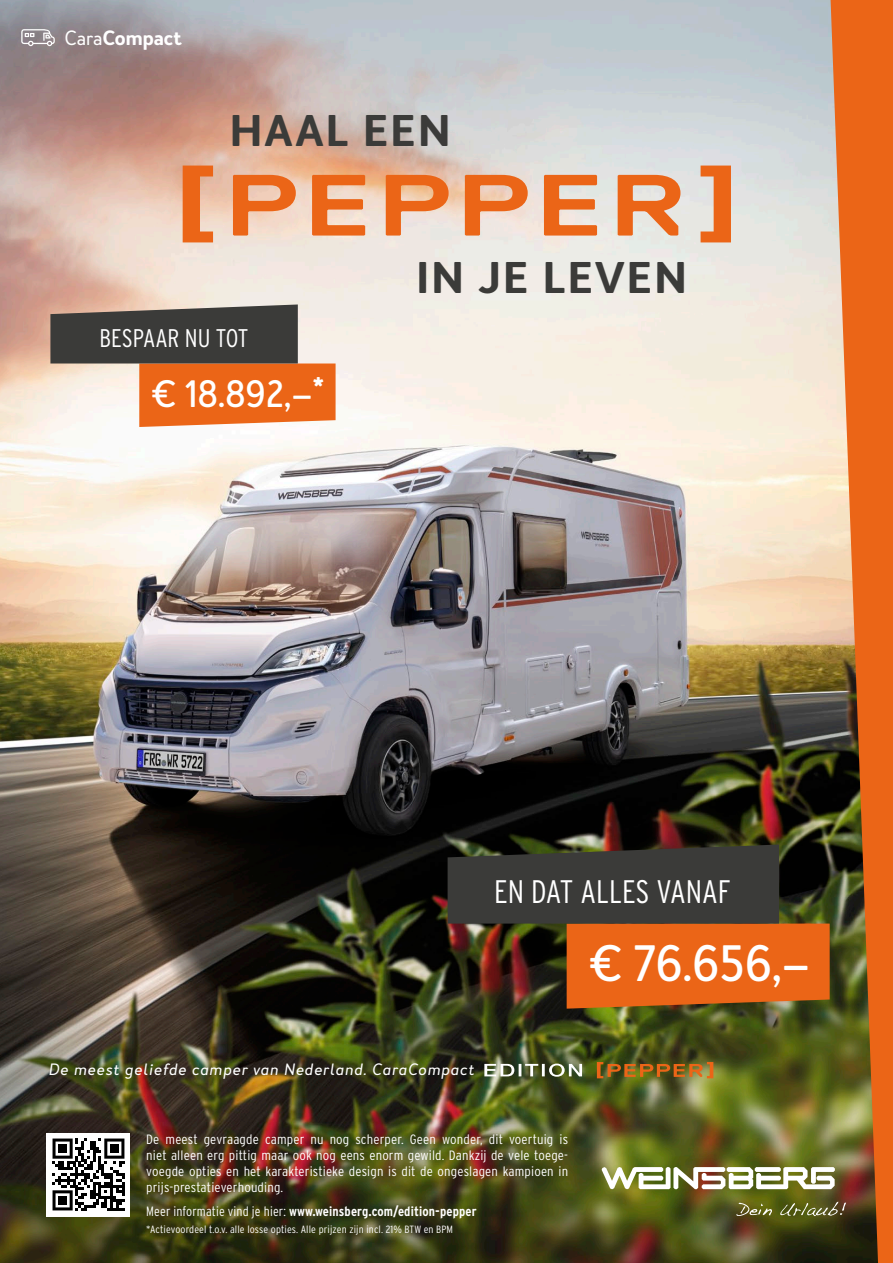
<style>
.page{position:relative;width:893px;height:1263px;background:#fff}
.page>*{position:absolute;margin:0;border:0;box-sizing:border-box;transform-origin:0 0}
.t1{font:500 47.7px "Merlo Neue";color:#fff}
.t2{font:600 41.4px "Merlo Neue";letter-spacing:.05em;color:#3b3b39;scale:1.07 1}
.t3{font:500 35.55px "Merlo Neue";color:#fff}
.t4{font:300 condensed 32.55px "Interstate";color:#fff}
.t5{font:300 condensed 25.5px "Interstate";color:#fff}
.t6{font:600 19.2px "Merlo Neue";color:#fff}
.t7{font:italic 15.3px "Merlo Neue";letter-spacing:.05em;color:#fff;scale:1.07 1}
.t8{font:300 condensed 13.5px/16.2px "Interstate";letter-spacing:.01em;color:#fff;text-align:justify;scale:1.07 1}
.t9{font:700 condensed 13.5px "Interstate";letter-spacing:.01em;color:#fff}
.t10{font:300 condensed 10.5px "Interstate";letter-spacing:.01em;color:#fff;scale:1.07 1}
.s1{font-weight:400}
.s2{font-weight:300}
</style>
<div class="page">
<img style="left:0;top:0;width:831px;height:1263px">
<img style="left:831px;top:0;width:62px;height:1263px">
<svg style="left:602px;top:1167px;width:233px;height:22px"></svg>
<svg style="left:736px;top:1203px;width:36px;height:13px"></svg>
<svg style="left:780px;top:1202px;width:66px;height:14px"></svg>
<div style="left:47px;top:1133px;width:83px;height:83px;background:#fff"></div>
<svg style="left:53px;top:1138px;width:71px;height:72px"></svg>
<div style="left:58px;top:1144px;width:9px;height:9px;background:#000"></div>
<div style="left:110px;top:1144px;width:9px;height:9px;background:#000"></div>
<div style="left:58px;top:1196px;width:9px;height:9px;background:#000"></div>
<svg style="left:50px;top:304px;width:286px;height:123px;background:#ab7b5e"></svg>
<svg style="left:448px;top:844px;width:382px;height:165px;background:#744423"></svg>
<svg style="left:233px;top:175px;width:447px;height:61px;background:#eca67b"></svg>
<svg style="left:183px;top:166px;width:30px;height:76px;background:#eb8448"></svg>
<svg style="left:701px;top:166px;width:30px;height:76px;background:#e88c55"></svg>
<svg style="left:597px;top:1062px;width:116px;height:16px;background:#8f621f"></svg>
<svg style="left:484px;top:1063px;width:98px;height:14px"></svg>
<svg style="left:21px;top:29px;width:34px;height:17px"></svg>
<h3 class="t6" style="left:65px;top:25px;width:118px"><span class="s1">Cara</span>Compact</h3>
<h2 class="t2" style="left:230px;top:103px;width:208px">HAAL EEN</h2>
<h2 class="t2" style="left:416px;top:251px;width:254px">IN JE LEVEN</h2>
<h3 class="t5" style="left:100px;top:322px;width:150px">BESPAAR NU TOT</h3>
<h3 class="t3" style="left:153px;top:371px;width:172px">€ 18.892,–*</h3>
<h3 class="t4" style="left:494px;top:871px;width:238px">EN DAT ALLES VANAF</h3>
<h1 class="t1" style="left:590px;top:934px;width:221px">€ 76.656,–</h1>
<p class="t7" style="left:49px;top:1060px;width:400px">De meest geliefde camper van Nederland. CaraCompact</p>
<p class="t8" style="left:146px;top:1130px;width:396px">De meest gevraagde camper nu nog scherper. Geen wonder, dit voertuig is niet alleen erg pittig maar ook nog eens enorm gewild. Dankzij de vele toege&shy;voegde opties en het karakteristieke design is dit de ongeslagen kampioen in prijs-prestatieverhouding.</p>
<p class="t9" style="left:146px;top:1203px;width:332px"><span class="s2">Meer informatie vind je hier:</span> www.weinsberg.com/edition-pepper</p>
<p class="t10" style="left:146px;top:1223px;width:288px">*Actievoordeel t.o.v. alle losse opties. Alle prijzen zijn incl. 21% BTW en BPM</p>
</div>
